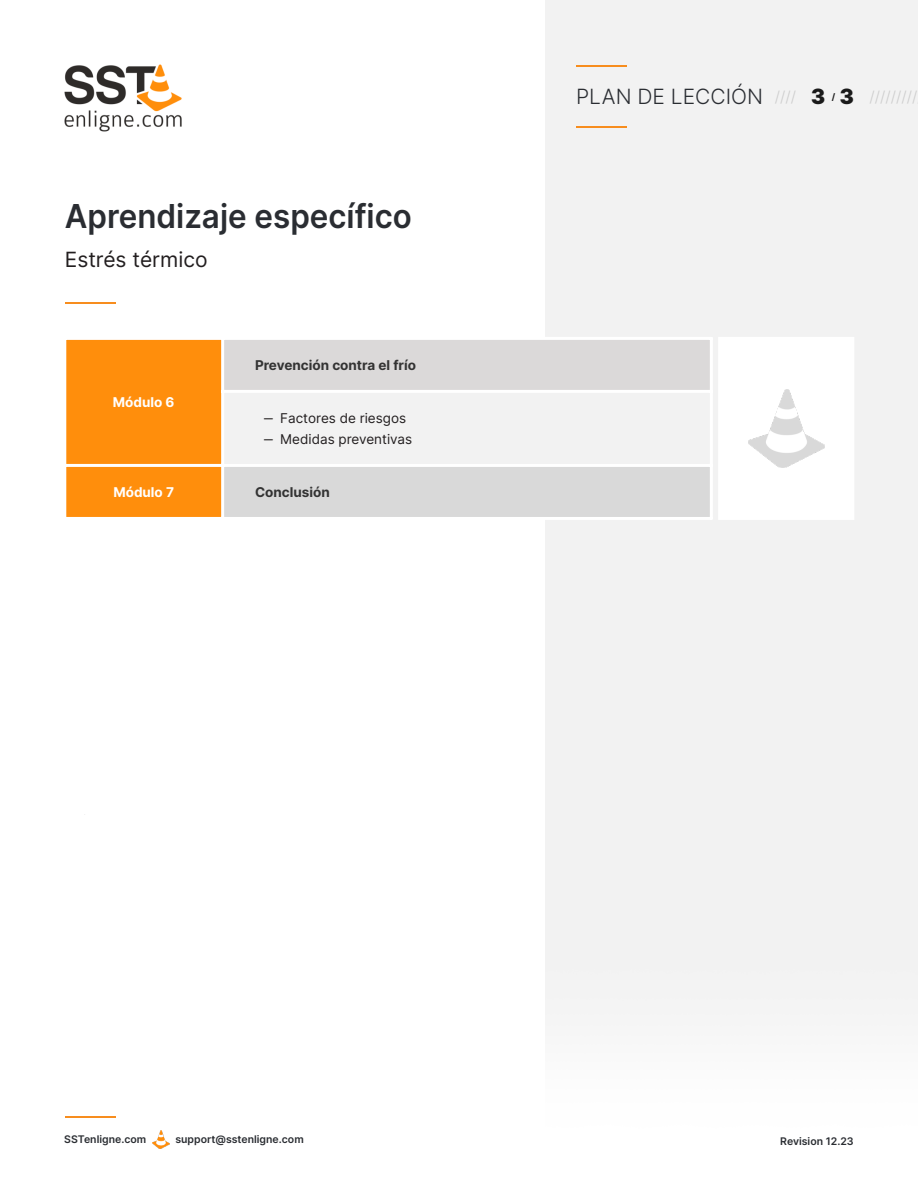
<style>
.page{position:relative;width:918px;height:1188px;background:#fff}
.page>*{position:absolute;margin:0;border:0;box-sizing:border-box;transform-origin:0 0}
.t1{font:600 33px "Inter";color:#2a2d32;scale:.95 1}
.t2{font:300 21px "Inter";color:#2a2d32}
.t3{font:21px "Inter";color:#231f20}
.t4{font:300 15px "Inter";color:#ccc}
.t5{font:13.5px/21px "Inter";color:#231f20}
.t6{font:700 13.5px "Inter";color:#333}
.t7{font:700 13.5px "Inter";color:#fff}
.t8{font:600 10.5px "Inter";color:#2a2d32}
.t9{font:700 9px "Inter";color:#1a1a1a}
.s1{font-size:15px;color:#ccc}
.s2{font-weight:900;color:#1a1a1a}
.s3{font-weight:900;font-size:21px;color:#1a1a1a}
</style>
<div class="page">
<div style="left:545px;top:0;width:373px;height:1016px;background:#f2f2f2"></div>
<hr style="left:576px;top:65px;width:50px;height:1px;background:#f78d1e">
<hr style="left:576px;top:126px;width:50px;height:1px;background:#f78d1e">
<img style="left:64px;top:64px;width:118px;height:68px">
<hr style="left:65px;top:1116px;width:50px;height:1px;background:#f78d1e">
<img style="left:152px;top:1131px;width:18px;height:17px">
<div style="left:718px;top:337px;width:136px;height:183px;background:#fff"></div>
<hr style="left:65px;top:302px;width:50px;height:2px;background:#f78d1e">
<div style="left:65px;top:338px;width:158px;height:180px;background:#ff8e0c"></div>
<div style="left:223px;top:338px;width:488px;height:53px;background:#dbd9d9"></div>
<div style="left:223px;top:391px;width:488px;height:74px;background:#f2f2f2"></div>
<div style="left:223px;top:465px;width:488px;height:53px;background:#d9d9d9"></div>
<hr style="left:63px;top:338px;width:3px;height:180px;background:#fff">
<hr style="left:221px;top:338px;width:3px;height:180px;background:#fff">
<hr style="left:710px;top:338px;width:3px;height:180px;background:#fff">
<hr style="left:65px;top:337px;width:646px;height:3px;background:#fff">
<hr style="left:223px;top:390px;width:488px;height:3px;background:#fff">
<hr style="left:65px;top:464px;width:646px;height:3px;background:#fff">
<hr style="left:65px;top:517px;width:646px;height:3px;background:#fff">
<img style="left:749px;top:390px;width:75px;height:77px">
<h1 class="t1" style="left:65px;top:196px;width:367px">Aprendizaje específico</h1>
<h2 class="t3" style="left:65px;top:247px;width:144px">Estrés térmico</h2>
<p class="t7" style="left:113px;top:394px;width:63px">Módulo 6</p>
<p class="t6" style="left:255px;top:357px;width:163px">Prevención contra el frío</p>
<p class="t5" style="left:264px;top:407px;width:150px">‒ Factores de riesgos ‒ Medidas preventivas</p>
<p class="t7" style="left:113px;top:484px;width:62px">Módulo 7</p>
<p class="t6" style="left:255px;top:484px;width:76px">Conclusión</p>
<h2 class="t2" style="left:576px;top:84px;width:251px">PLAN DE LECCIÓN <span class="s1">////</span> <span class="s2">3</span></h2>
<p class="t9" style="left:832px;top:91px;width:5px">/</p>
<h3 class="t4" style="left:840px;top:88px;width:79px"><span class="s3">3</span> /////////</h3>
<p class="t8" style="left:64px;top:1132px;width:83px">SSTenligne.com</p>
<p class="t8" style="left:175px;top:1132px;width:130px">support@sstenligne.com</p>
<p class="t8" style="left:780px;top:1135px;width:75px">Revision 12.23</p>
</div>
